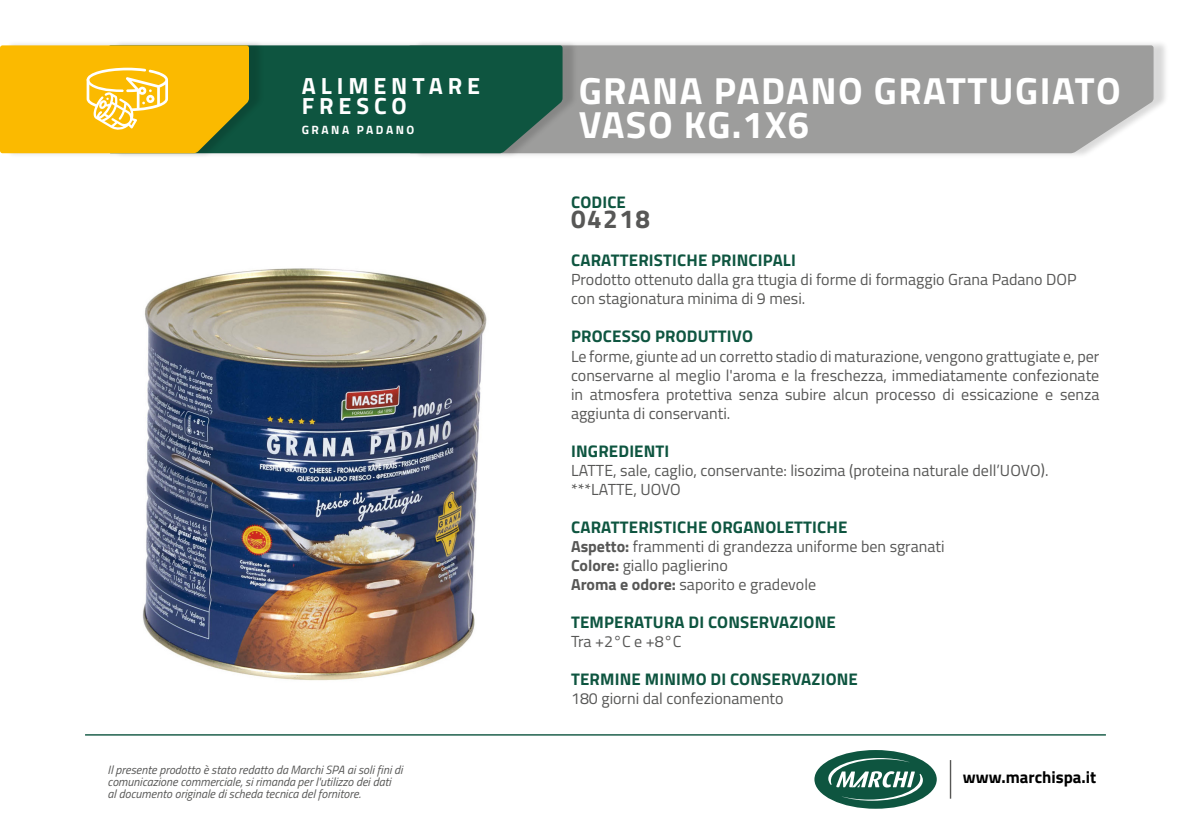
<style>
.page{position:relative;width:1191px;height:840px;background:#fff}
.page>*{position:absolute;margin:0;border:0;box-sizing:border-box;transform-origin:0 0}
.t1{font:700 37.8px/34.2px "Titillium Web";letter-spacing:.04em;color:#fff}
.t2{font:700 26px "Titillium Web";letter-spacing:.06em;color:#575756}
.t3{font:700 23.4px "Titillium Web";letter-spacing:.21em;color:#fff}
.t4{font:700 16.8px "Titillium Web";letter-spacing:.01em;color:#0e5540}
.t5{font:700 16.8px "Titillium Web";color:#000}
.t6{font:16px/19px "Titillium Web";color:#575756}
.t7{font:italic 12px/12px "Titillium Web";color:#575756}
.t8{font:700 12px "Titillium Web";letter-spacing:.21em;color:#fff}
.s1{font-weight:700}
</style>
<div class="page">
<hr style="left:949px;top:759px;width:2px;height:39px;background:#575756">
<div style="left:814px;top:749px;width:122px;height:59px;background:#0e5540;border-radius:50%"></div>
<svg style="left:828px;top:757px;width:95px;height:43px"></svg>
<hr style="left:85px;top:733px;width:1021px;height:2px;background:#0e5540">
<div style="left:413px;top:40px;width:756px;height:119px;background:#000;opacity:.15"></div>
<div style="left:578px;top:45px;width:575px;height:108px;background:#9d9d9c"></div>
<div style="left:113px;top:40px;width:465px;height:119px;background:#000;opacity:.15"></div>
<div style="left:265px;top:45px;width:297px;height:108px;background:#0e5540"></div>
<div style="left:5px;top:40px;width:260px;height:119px;background:#000;opacity:.15"></div>
<svg style="left:0;top:45px;width:249px;height:108px;background:#efb811"></svg>
<img style="left:142px;top:268px;width:345px;height:413px">
<p class="t3" style="left:302px;top:68px;width:180px">ALIMENTARE</p>
<p class="t3" style="left:302px;top:88px;width:107px">FRESCO</p>
<p class="t8" style="left:302px;top:121px;width:114px">GRANA PADANO</p>
<p class="t7" style="left:108px;top:762px;width:296px">Il presente prodotto è stato redatto da Marchi SPA ai soli fini di comunicazione commerciale, si rimanda per l'utilizzo dei dati<br>al documento originale di scheda tecnica del fornitore.</p>
<p class="t1" style="left:578px;top:71px;width:543px">GRANA PADANO GRATTUGIATO<br>VASO KG.1X6</p>
<p class="t4" style="left:571px;top:189px;width:56px">CODICE</p>
<p class="t2" style="left:571px;top:199px;width:81px">04218</p>
<p class="t4" style="left:571px;top:247px;width:226px">CARATTERISTICHE PRINCIPALI</p>
<p class="t6" style="left:571px;top:269px;width:507px">Prodotto ottenuto dalla gra ttugia di forme di formaggio Grana Padano DOP con stagionatura minima di 9 mesi.</p>
<p class="t4" style="left:571px;top:323px;width:183px">PROCESSO PRODUTTIVO</p>
<p class="t6" style="left:571px;top:345px;width:530px;text-align:justify">Le forme, giunte ad un corretto stadio di maturazione, vengono grattugiate e, per conservarne al meglio l'aroma e la freschezza, immediatamente confezionate in atmosfera protettiva senza subire alcun processo di essicazione e senza aggiunta di conservanti.</p>
<p class="t4" style="left:571px;top:437px;width:100px">INGREDIENTI</p>
<p class="t6" style="left:571px;top:459px;width:479px">LATTE, sale, caglio, conservante: lisozima (proteina naturale dell’UOVO).</p>
<p class="t6" style="left:571px;top:478px;width:111px">***LATTE, UOVO</p>
<p class="t4" style="left:571px;top:513px;width:278px">CARATTERISTICHE ORGANOLETTICHE</p>
<p class="t6" style="left:571px;top:535px;width:375px"><span class="s1">Aspetto:</span> frammenti di grandezza uniforme ben sgranati</p>
<p class="t6" style="left:571px;top:554px;width:158px"><span class="s1">Colore:</span> giallo paglierino</p>
<p class="t6" style="left:571px;top:573px;width:246px"><span class="s1">Aroma e odore:</span> saporito e gradevole</p>
<p class="t4" style="left:571px;top:608px;width:266px">TEMPERATURA DI CONSERVAZIONE</p>
<p class="t6" style="left:571px;top:630px;width:112px">Tra +2°C e +8°C</p>
<p class="t4" style="left:571px;top:665px;width:288px">TERMINE MINIMO DI CONSERVAZIONE</p>
<p class="t6" style="left:571px;top:687px;width:214px">180 giorni dal confezionamento</p>
<p class="t5" style="left:963px;top:764px;width:135px">www.marchispa.it</p>
</div>
